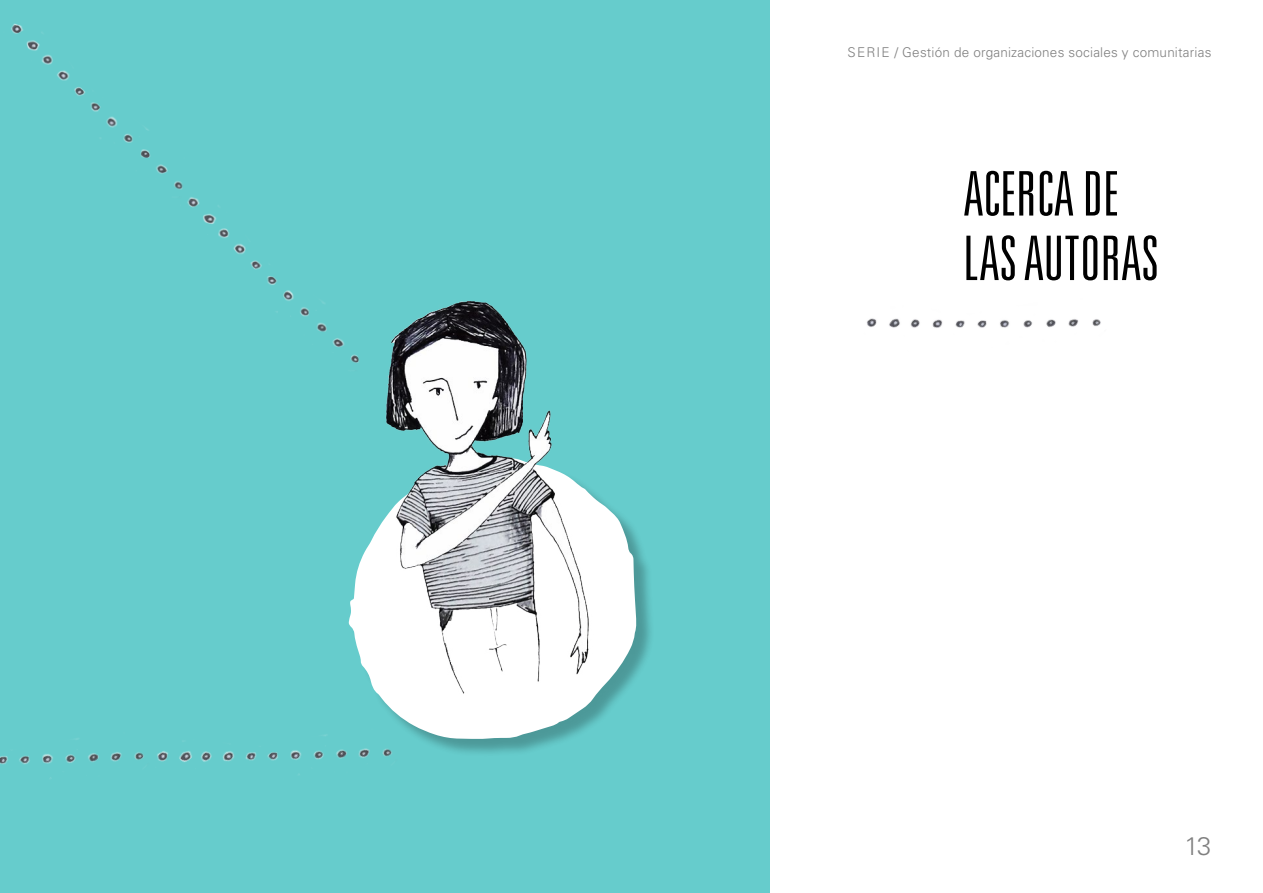
<style>
.page{position:relative;width:1263px;height:893px;background:#fff}
.page>*{position:absolute;margin:0;border:0;box-sizing:border-box;transform-origin:0 0}
.t1{font:300 ultra-condensed 61.5px/64.5px "Univers LT Std";color:#000}
.t2{font:300 25.5px "Univers LT Std";color:#808080}
.t3{font:300 13.5px "Univers LT Std";letter-spacing:.015em;color:#808080}
</style>
<div class="page">
<div style="left:0;top:0;width:770px;height:893px;background:#6cc"></div>
<svg style="left:547px;top:710px;width:60px;height:29px"></svg>
<img style="left:423px;top:306px;width:228px;height:404px">
<img style="left:298px;top:474px;width:249px;height:301px">
<img style="left:0;top:738px;width:298px;height:41px">
<img style="left:276px;top:290px;width:216px;height:172px">
<img style="left:11px;top:23px;width:266px;height:262px">
<p class="t3" style="left:848px;top:44px;width:365px">SERIE / Gestión de organizaciones sociales y comunitarias</p>
<h1 class="t1" style="left:963px;top:161px;width:197px">ACERCA DE<br>LAS AUTORAS</h1>
<h2 class="t2" style="left:1184px;top:831px;width:29px">13</h2>
</div>
